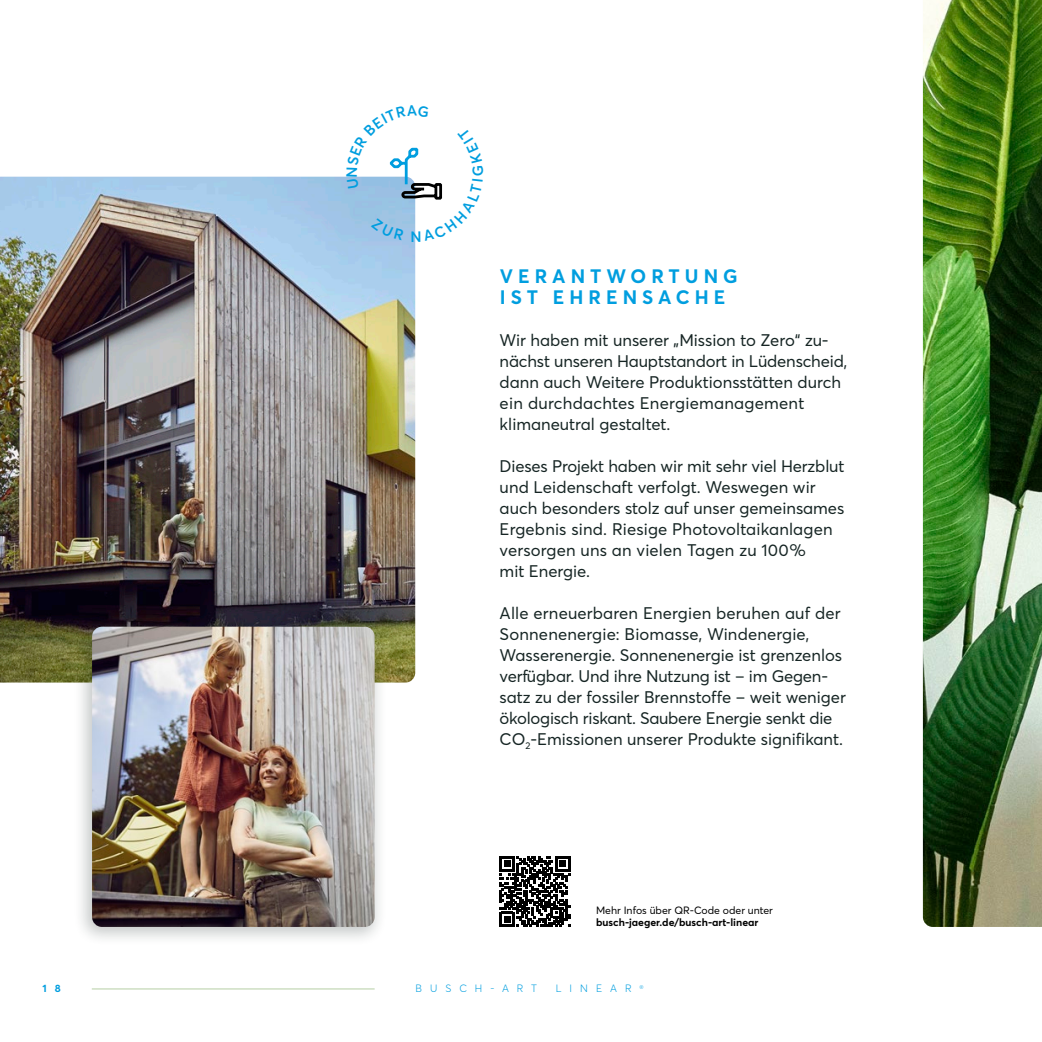
<style>
.page{position:relative;width:1042px;height:1042px;background:#fff}
.page>*{position:absolute;margin:0;border:0;box-sizing:border-box;transform-origin:0 0}
.t1{font:700 19.25px/21px "BJE Averta";letter-spacing:.26em;color:#009edf}
.t2{font:16.62px/21px "BJE Averta";color:#162524}
.t3{font:700 10.5px "BJE Averta";color:#000}
.t4{font:10.5px "BJE Averta";color:#000}
.t5{font:300 10.5px "BJE Averta";letter-spacing:.76em;color:#009edf}
.t6{font:700 10.5px "BJE Averta";color:#009edf}
</style>
<div class="page">
<img style="left:923px;top:0;width:119px;height:927px">
<img style="left:0;top:177px;width:415px;height:505px">
<div style="left:72px;top:614px;width:315px;height:332px;background:#162524;opacity:.25"></div>
<img style="left:92px;top:627px;width:283px;height:300px">
<svg style="left:500px;top:856px;width:70px;height:70px"></svg>
<hr style="left:92px;top:988px;width:283px;height:2px;background:#d5e3cb">
<svg style="left:346px;top:147px;width:96px;height:95px"></svg>
<p class="t1" style="left:500px;top:266px;width:239px">VERANTWORTUNG<br>IST EHRENSACHE</p>
<p class="t2" style="left:500px;top:330px;width:349px">Wir haben mit unserer „Mission to Zero“ zu&shy;nächst unseren Hauptstandort in Lüdenscheid, dann auch Weitere Produktionsstätten durch ein durchdachtes Energiemanagement klimaneutral gestaltet.</p>
<p class="t2" style="left:500px;top:456px;width:346px">Dieses Projekt haben wir mit sehr viel Herzblut und Leidenschaft verfolgt. Weswegen wir auch besonders stolz auf unser gemeinsames Ergebnis sind. Riesige Photovoltaikanlagen versorgen uns an vielen Tagen zu 100 %<br>mit Energie.</p>
<p class="t2" style="left:500px;top:603px;width:348px">Alle erneuerbaren Energien beruhen auf der Sonnenenergie: Biomasse, Windenergie, Wasserenergie. Sonnenenergie ist grenzenlos verfügbar. Und ihre Nutzung ist – im Gegen&shy;satz zu der fossiler Brennstoffe – weit weniger ökologisch riskant. Saubere Energie senkt die CO<sub>2</sub>-Emissionen unserer Produkte signifikant.</p>
<p class="t4" style="left:596px;top:904px;width:178px">Mehr Infos über QR-Code oder unter</p>
<p class="t3" style="left:596px;top:916px;width:164px">busch-jaeger.de/busch-art-linear</p>
<p class="t6" style="left:43px;top:982px;width:20px">1 8</p>
<p class="t5" style="left:415px;top:982px;width:123px">BUSCH-ART</p>
<p class="t5" style="left:556px;top:982px;width:89px">LINEAR <sup>®</sup></p>
</div>
